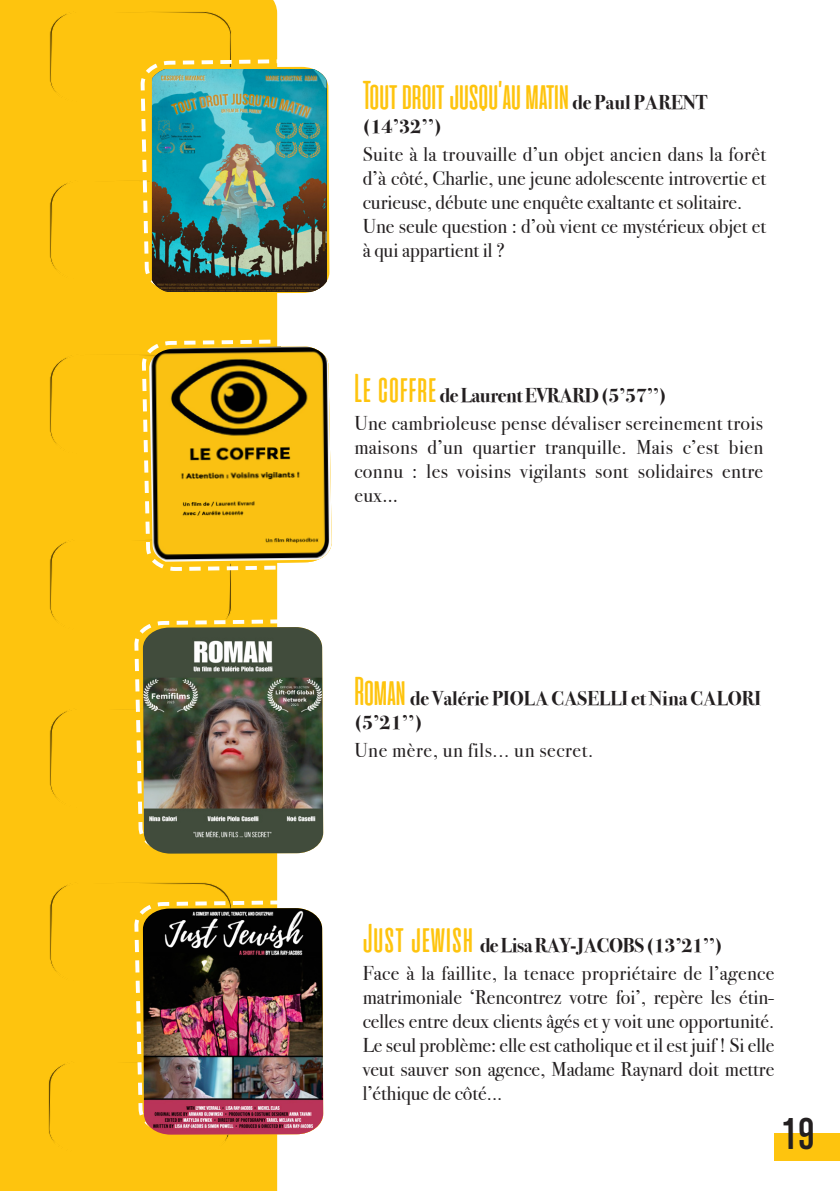
<style>
.page{position:relative;width:840px;height:1191px;background:#fff}
.page>*{position:absolute;margin:0;border:0;box-sizing:border-box;transform-origin:0 0}
.t1{font:42.4px "Alpin Gothic CG No 2";color:#231f20}
.t2{font:40px "Cinematografica";color:#fec40e}
.t3{font:20px/24px "Bodoni Svty Two ITCTT";color:#231f20;text-align:justify}
.t4{font:700 20px "Bodoni Svty Two ITCTT";letter-spacing:-.02em;color:#231f20}
.t5{font:700 20px/24px "Bodoni Svty Two ITCTT";color:#231f20}
.t6{font:20px "Bodoni Svty Two ITCTT";letter-spacing:.03em;color:#231f20}
.s1{font-family:"Bodoni Svty Two ITCTT";font-weight:700;font-size:20px;color:#231f20}
.s2{font-family:"Cinematografica";font-weight:400;font-size:40px;color:#fec40e}
</style>
<div class="page">
<div style="left:773px;top:1133px;width:66px;height:28px;background:#fec40e"></div>
<div style="left:0;top:0;width:277px;height:1191px;background:#fec40e"></div>
<div style="left:49px;top:655px;width:83px;height:167px;background:#fec40e"></div>
<div style="left:138px;top:0;width:139px;height:11px;background:#fec40e"></div>
<div style="left:140px;top:292px;width:141px;height:45px;background:#fec40e"></div>
<div style="left:48px;top:882px;width:252px;height:270px;background:#fec40e"></div>
<svg style="left:132px;top:641px;width:192px;height:492px"></svg>
<img style="left:143px;top:641px;width:180px;height:212px">
<svg style="left:49px;top:11px;width:281px;height:281px;background:#fbc827"></svg>
<img style="left:152px;top:69px;width:174px;height:222px">
<svg style="left:49px;top:337px;width:272px;height:304px;background:#f3c329"></svg>
<img style="left:149px;top:346px;width:183px;height:215px">
<img style="left:143px;top:908px;width:180px;height:226px">
<p class="t2" style="left:362px;top:74px;width:346px">Tout droit jusqu’au matin <span class="s1">de Paul PARENT</span></p>
<p class="t5" style="left:362px;top:113px;width:81px">(14’32’’)</p>
<p class="t3" style="left:362px;top:140px;width:404px">Suite à la trouvaille d’un objet ancien dans la forêt d’à côté, Charlie, une jeune adolescente introvertie et curieuse, débute une enquête exaltante et solitaire.</p>
<p class="t3" style="left:362px;top:212px;width:404px">Une seule question : d’où vient ce mystérieux objet et à qui appartient il ?</p>
<p class="t4" style="left:354px;top:378px;width:313px"><span class="s2">Le coffre</span> de Laurent EVRARD (5’57’’)</p>
<p class="t3" style="left:354px;top:409px;width:410px">Une cambrioleuse pense dévaliser sereinement trois maisons d’un quartier tranquille. Mais c’est bien connu : les voisins vigilants sont solidaires entre eux…</p>
<p class="t5" style="left:354px;top:684px;width:408px"><span class="s2">Roman</span> de Valérie PIOLA CASELLI et Nina CALORI (5’21’’)</p>
<p class="t6" style="left:354px;top:733px;width:240px">Une mère, un fils... un secret.</p>
<p class="t4" style="left:362px;top:928px;width:361px"><span class="s2">Just jewish</span> de Lisa RAY-JACOBS (13’21’’)</p>
<p class="t3" style="left:362px;top:959px;width:413px">Face à la faillite, la tenace propriétaire de l’agence matrimoniale ‘Rencontrez votre foi’, repère les étin&shy;celles entre deux clients âgés et y voit une opportunité.<br>Le seul problème: elle est catholique et il est juif ! Si elle veut sauver son agence, Madame Raynard doit mettre l’éthique de côté...</p>
<h1 class="t1" style="left:780px;top:1109px;width:35px">19</h1>
</div>
